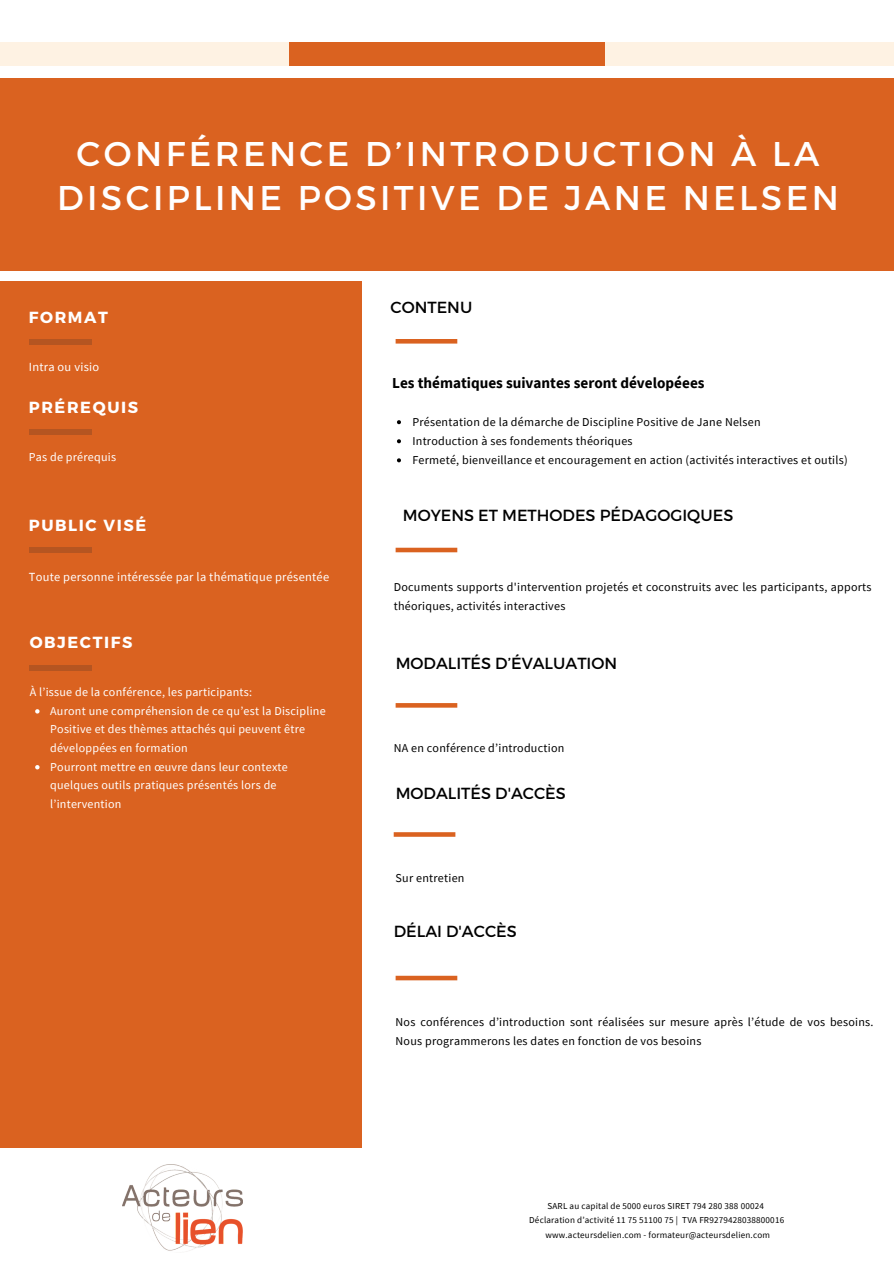
<style>
.page{position:relative;width:894px;height:1264px;background:#fff}
.page>*{position:absolute;margin:0;border:0;box-sizing:border-box;transform-origin:0 0}
.t1{font:34.2px/44px "Montserrat";letter-spacing:.1em;color:#fff;text-align:center}
.t2{font:16.05px "Montserrat";color:#000}
.t3{font:700 16.05px "Montserrat";letter-spacing:.1em;color:#fff}
.t4{font:700 15.15px "Source Sans Pro";color:#000}
.t5{font:12.45px "Source Sans Pro";letter-spacing:.02em;color:#fff}
.t6{font:12px/19px "Source Sans Pro";letter-spacing:.02em;color:#000}
.t7{font:12px/18.6px "Source Sans Pro";letter-spacing:.02em;color:#fff}
.t8{font:9px "Source Sans Pro";letter-spacing:.02em;color:#000}
</style>
<div class="page">
<div style="left:0;top:282px;width:362px;height:970px;background:#da6220"></div>
<div style="left:0;top:78px;width:893px;height:193px;background:#da6220"></div>
<div style="left:29px;top:339px;width:62px;height:6px;background:#b55521"></div>
<div style="left:29px;top:429px;width:62px;height:6px;background:#b55521"></div>
<div style="left:29px;top:547px;width:62px;height:6px;background:#b55521"></div>
<svg style="left:35px;top:709px;width:5px;height:4px"></svg>
<svg style="left:35px;top:765px;width:5px;height:4px"></svg>
<div style="left:30px;top:665px;width:62px;height:5px;background:#b55521"></div>
<div style="left:0;top:42px;width:289px;height:24px;background:#fef2e3"></div>
<div style="left:289px;top:42px;width:316px;height:24px;background:#da6220"></div>
<div style="left:605px;top:42px;width:288px;height:24px;background:#fef2e3"></div>
<div style="left:0;top:1148px;width:446px;height:115px;background:#fff"></div>
<img style="left:123px;top:1164px;width:119px;height:88px">
<svg style="left:395px;top:547px;width:62px;height:5px"></svg>
<svg style="left:395px;top:703px;width:62px;height:4px"></svg>
<svg style="left:395px;top:339px;width:62px;height:4px"></svg>
<svg style="left:397px;top:420px;width:4px;height:4px"></svg>
<svg style="left:397px;top:439px;width:4px;height:4px"></svg>
<svg style="left:397px;top:458px;width:4px;height:4px"></svg>
<svg style="left:393px;top:832px;width:62px;height:4px"></svg>
<svg style="left:395px;top:975px;width:62px;height:5px"></svg>
<p class="t1" style="left:57px;top:130px;width:783px">CONFÉRENCE D’INTRODUCTION À LA<br>DISCIPLINE POSITIVE DE JANE NELSEN</p>
<p class="t3" style="left:29px;top:307px;width:81px">FORMAT</p>
<p class="t5" style="left:29px;top:359px;width:72px">Intra ou visio</p>
<p class="t3" style="left:29px;top:396px;width:111px">PRÉREQUIS</p>
<p class="t7" style="left:29px;top:447px;width:89px">Pas de prérequis</p>
<p class="t3" style="left:29px;top:515px;width:119px">PUBLIC VISÉ</p>
<p class="t5" style="left:29px;top:568px;width:302px">Toute personne intéressée par la thématique présentée</p>
<p class="t3" style="left:30px;top:631px;width:104px">OBJECTIFS</p>
<p class="t7" style="left:30px;top:682px;width:224px">À l’issue de la conférence, les participants:</p>
<p class="t7" style="left:50px;top:701px;width:277px">Auront une compréhension de ce qu’est la Discipline<br>Positive et des thèmes attachés qui peuvent être développées en formation</p>
<p class="t7" style="left:50px;top:757px;width:239px">Pourront mettre en œuvre dans leur contexte quelques outils pratiques présentés lors de l’intervention</p>
<p class="t2" style="left:390px;top:297px;width:83px">CONTENU</p>
<p class="t4" style="left:392px;top:373px;width:314px">Les thématiques suivantes seront dévelopéees</p>
<p class="t6" style="left:412px;top:412px;width:349px">Présentation de la démarche de Discipline Positive de Jane Nelsen</p>
<p class="t6" style="left:412px;top:431px;width:222px">Introduction à ses fondements théoriques</p>
<p class="t6" style="left:412px;top:450px;width:436px">Fermeté, bienveillance et encouragement en action (activités interactives et outils)</p>
<p class="t2" style="left:402px;top:505px;width:332px">MOYENS ET METHODES PÉDAGOGIQUES</p>
<p class="t6" style="left:393px;top:577px;width:479px">Documents supports d'intervention projetés et coconstruits avec les participants, apports théoriques, activités interactives</p>
<p class="t2" style="left:395px;top:652px;width:223px">MODALITÉS D’ÉVALUATION</p>
<p class="t6" style="left:393px;top:738px;width:172px">NA en conférence d’introduction</p>
<p class="t2" style="left:395px;top:783px;width:171px">MODALITÉS D'ACCÈS</p>
<p class="t6" style="left:395px;top:868px;width:70px">Sur entretien</p>
<p class="t2" style="left:393px;top:921px;width:124px">DÉLAI D'ACCÈS</p>
<p class="t6" style="left:395px;top:1011px;width:479px">Nos conférences d’introduction sont réalisées sur mesure après l’étude de vos besoins.<br>Nous programmerons les dates en fonction de vos besoins</p>
<p class="t8" style="left:547px;top:1199px;width:218px">SARL au capital de 5000 euros SIRET 794 280 388 00024</p>
<p class="t8" style="left:529px;top:1214px;width:256px">Déclaration d’activité 11 75 51100 75 | TVA FR9279428038800016</p>
<p class="t8" style="left:545px;top:1228px;width:226px">www.acteursdelien.com - formateur@acteursdelien.com</p>
</div>
